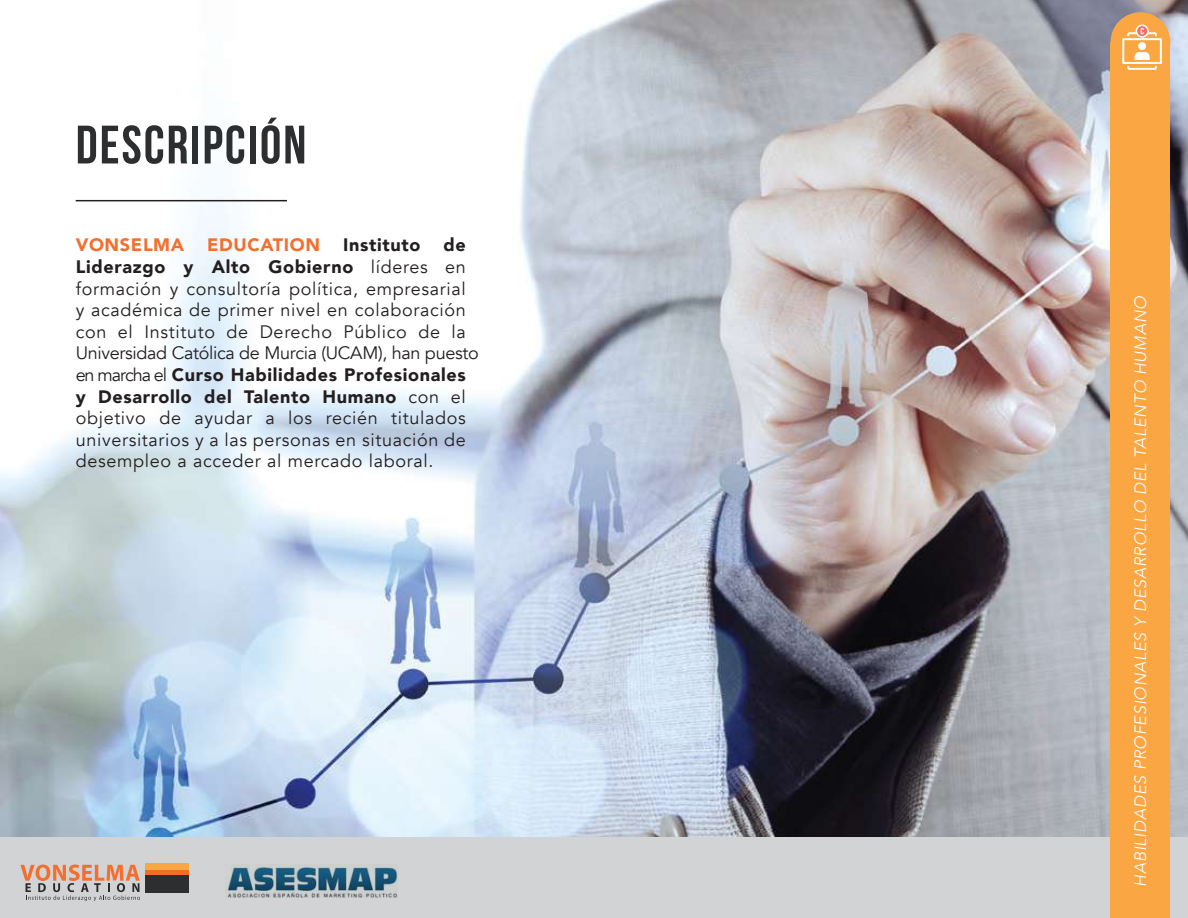
<style>
.page{position:relative;width:1188px;height:918px;background:#fff}
.page>*{position:absolute;margin:0;border:0;box-sizing:border-box;transform-origin:0 0}
.t1{font:54px "Bebas Neue";letter-spacing:.035em;color:#2c2e30}
.t2{font:18px/21.6px "Avenir";letter-spacing:.035em;color:#231f20}
.t3{font:900 18px "Avenir";letter-spacing:.035em;color:#f36f2e}
.t4{font:900 18px "Avenir";letter-spacing:.035em;color:#231f20}
.t5{font:italic 300 16.5px "Avenir";letter-spacing:.035em;color:#fff}
.s1{font-weight:900}
</style>
<div class="page">
<img style="left:0;top:0;width:1188px;height:838px">
<div style="left:0;top:838px;width:1188px;height:80px;background:#d1d3d4"></div>
<svg style="left:20px;top:865px;width:120px;height:36px"></svg>
<div style="left:145px;top:864px;width:44px;height:6px;background:#faa643"></div>
<div style="left:145px;top:870px;width:44px;height:6px;background:#f36d2a"></div>
<div style="left:145px;top:876px;width:44px;height:17px;background:#2c2e30"></div>
<img style="left:225px;top:864px;width:173px;height:33px">
<hr style="left:76px;top:200px;width:211px;height:1px;background:#231f20">
<div style="left:1111px;top:42px;width:59px;height:876px;background:#faa643"></div>
<div style="left:1111px;top:12px;width:59px;height:60px;background:#faa643;border-radius:50%"></div>
<svg style="left:1122px;top:28px;width:40px;height:42px"></svg>
<div style="left:1136px;top:25px;width:13px;height:13px;border:2px solid #fff;border-radius:50%"></div>
<h1 class="t1" style="left:76px;top:115px;width:232px">DESCRIPCIÓN</h1>
<p class="t2" style="left:76px;top:235px;width:405px;text-indent:368px"><span class="s1">de Liderazgo y Alto Gobierno</span> líderes en formación y consultoría política, empresarial y académica de primer nivel en colaboración con el Instituto de Derecho Público de la Universidad Católica de Murcia (UCAM), han puesto en marcha el <span class="s1">Curso Habilidades Profesionales y Desarrollo del Talento Humano</span> con el objetivo de ayudar a los recién titulados universitarios y a las personas en situación de desempleo a acceder al mercado laboral.</p>
<p class="t3" style="left:76px;top:230px;width:110px">VONSELMA</p>
<p class="t3" style="left:207px;top:230px;width:114px">EDUCATION</p>
<p class="t4" style="left:343px;top:230px;width:79px">Instituto</p>
<p class="t5" style="left:1131px;top:887px;width:592px;rotate:-90deg">HABILIDADES PROFESIONALES Y DESARROLLO DEL TALENTO HUMANO</p>
</div>
